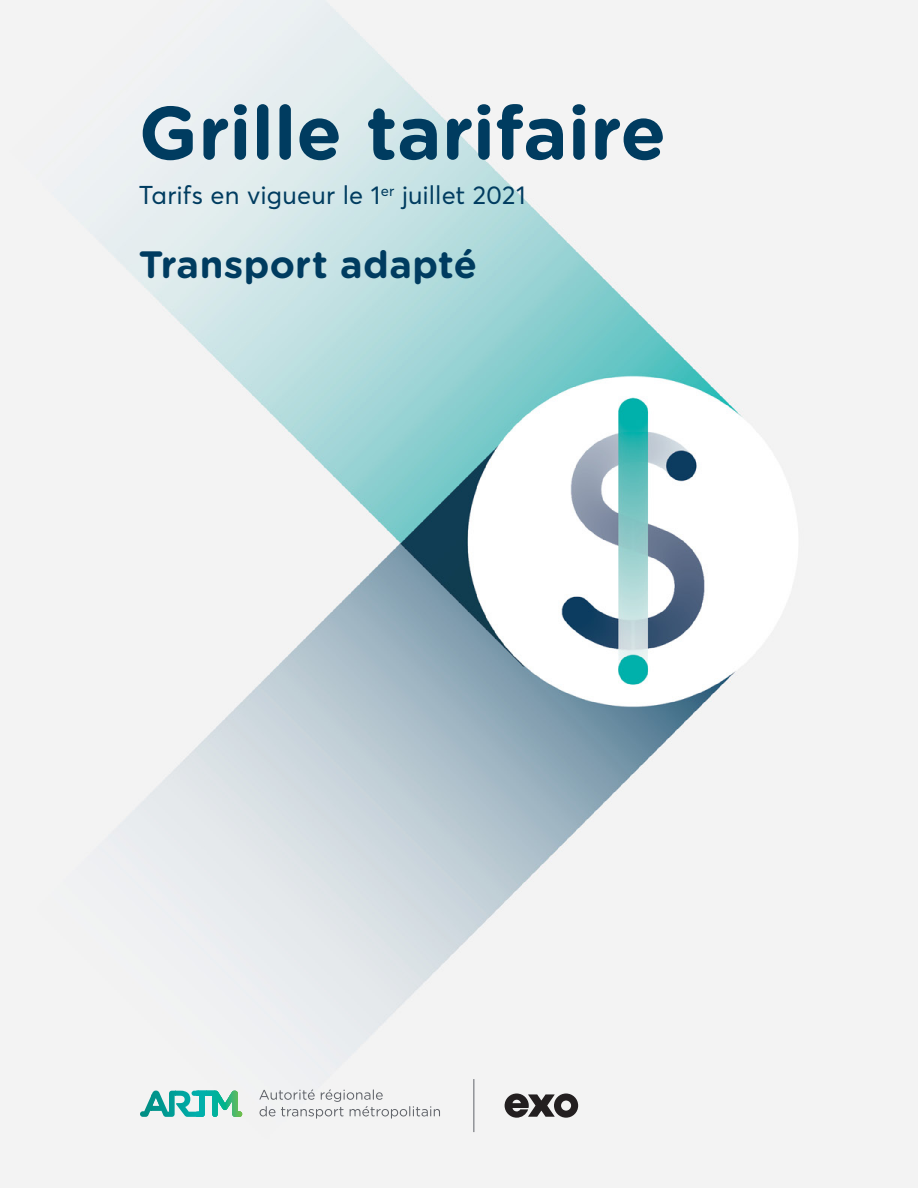
<style>
.page{position:relative;width:918px;height:1188px;background:#fff}
.page>*{position:absolute;margin:0;border:0;box-sizing:border-box;transform-origin:0 0}
.t1{font:700 75px "Gotham Rounded";letter-spacing:-.005em;color:#003c60}
.t2{font:700 38.1px "Gotham Rounded";letter-spacing:.01em;color:#003c60}
.t3{font:25.5px "Averta";letter-spacing:.005em;color:#003c60}
</style>
<div class="page">
<img style="left:0;top:0;width:918px;height:1188px">
<hr style="left:474px;top:1079px;width:1px;height:53px;background:#61646a">
<svg style="left:259px;top:1089px;width:181px;height:30px"></svg>
<svg style="left:140px;top:1091px;width:103px;height:26px"></svg>
<svg style="left:504px;top:1093px;width:74px;height:25px"></svg>
<h1 class="t1" style="left:139px;top:78px;width:529px">Grille tarifaire</h1>
<p class="t3" style="left:139px;top:179px;width:388px">Tarifs en vigueur le 1<sup>er</sup> juillet 2021</p>
<h2 class="t2" style="left:139px;top:236px;width:340px">Transport adapté</h2>
</div>
